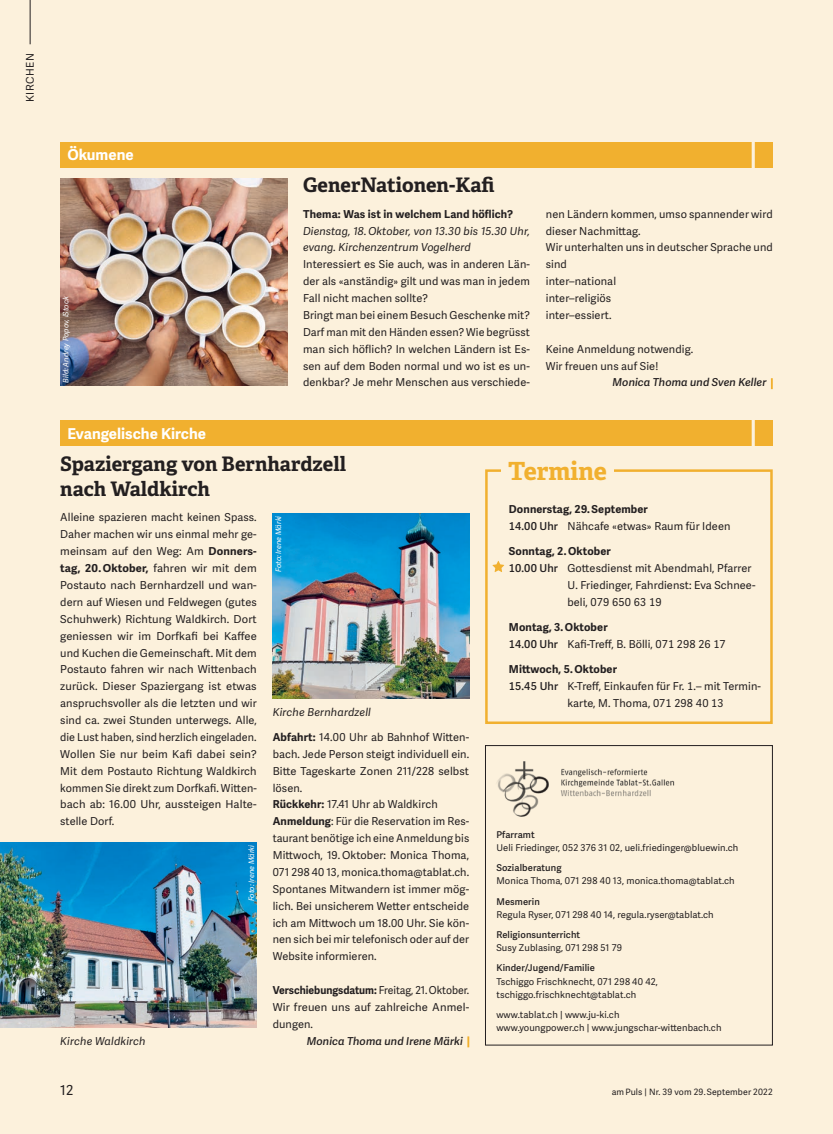
<style>
.page{position:relative;width:833px;height:1134px;background:#fcf1dc}
.page>*{position:absolute;margin:0;border:0;box-sizing:border-box;transform-origin:0 0}
.t1{font:700 25px "Adelle";letter-spacing:-.005em;color:#f1b02f}
.t2{font:700 20px/25px "Adelle";color:#231f20}
.t3{font:700 15px "Adelle Sans";color:#fff}
.t4{font:13.75px "Adelle Sans";color:#231f20}
.t5{font:11px/16.9px "Adelle Sans";letter-spacing:.01em;color:#231f20}
.t6{font:italic 11px/16.9px "Adelle Sans";letter-spacing:.01em;color:#231f20}
.t7{font:11px/16.9px "Adelle Sans";letter-spacing:.01em;color:#231f20;text-align:justify;scale:.95 1}
.t8{font:700 11px "Adelle Sans";letter-spacing:.01em;color:#231f20}
.t9{font:italic 600 11px "Adelle Sans";letter-spacing:.005em;color:#231f20}
.t10{font:10.62px "Adelle Sans";letter-spacing:.05em;color:#231f20}
.t11{font:9.38px/13.1px "Adelle Sans";letter-spacing:.01em;color:#231f20}
.t12{font:600 9.38px "Adelle Sans";letter-spacing:.01em;color:#231f20}
.t13{font:8.75px "Adelle Sans";letter-spacing:.01em;color:#231f20}
.t14{font:italic 7.5px "Adelle Sans";color:#fff}
.s1{font-weight:700}
.s2{font-weight:600}
</style>
<div class="page">
<hr style="left:30px;top:0;width:1px;height:44px;background:#231f20">
<div style="left:485px;top:745px;width:287px;height:300px;border:1px solid #231f20"></div>
<img style="left:497px;top:761px;width:177px;height:56px">
<div style="left:60px;top:142px;width:712px;height:25px;background:#f1b02f"></div>
<svg style="left:751px;top:142px;width:4px;height:26px"></svg>
<div style="left:60px;top:420px;width:712px;height:26px;background:#f1b02f"></div>
<svg style="left:751px;top:420px;width:4px;height:26px"></svg>
<svg style="left:467px;top:1036px;width:2px;height:11px"></svg>
<div style="left:485px;top:469px;width:287px;height:255px;border:2px solid #f1b02f"></div>
<svg style="left:492px;top:561px;width:12px;height:11px"></svg>
<div style="left:501px;top:454px;width:113px;height:33px;background:#fcf1dc"></div>
<img style="left:273px;top:513px;width:196px;height:186px">
<img style="left:0;top:842px;width:257px;height:186px">
<img style="left:60px;top:179px;width:227px;height:207px">
<p class="t10" style="left:24px;top:102px;width:50px;rotate:-90deg">KIRCHEN</p>
<h3 class="t3" style="left:67px;top:146px;width:68px">Ökumene</h3>
<p class="t14" style="left:62px;top:383px;width:88px;rotate:-90deg">Bild: Andrey Popov, iStock</p>
<h2 class="t2" style="left:303px;top:173px;width:193px">GenerNationen-Kafi</h2>
<p class="t8" style="left:303px;top:207px;width:212px">Thema: Was ist in welchem Land höflich?</p>
<p class="t6" style="left:303px;top:223px;width:228px">Dienstag, 18. Oktober, von 13.30 bis 15.30 Uhr, evang. Kirchenzentrum Vogelherd</p>
<p class="t5" style="left:303px;top:256px;width:228px">Interessiert es Sie auch, was in anderen Län&shy;der als «anständig» gilt und was man in jedem Fall nicht machen sollte?<br>Bringt man bei einem Besuch Geschenke mit?<br>Darf man mit den Händen essen? Wie begrüsst man sich höflich? In welchen Ländern ist Es&shy;sen auf dem Boden normal und wo ist es un&shy;denkbar? Je mehr Menschen aus verschiede-</p>
<p class="t5" style="left:546px;top:206px;width:228px">nen Ländern kommen, umso spannender wird dieser Nachmittag.<br>Wir unterhalten uns in deutscher Sprache und sind<br>inter–national<br>inter–religiös<br>inter–essiert.</p>
<p class="t5" style="left:546px;top:341px;width:149px">Keine Anmeldung notwendig.<br>Wir freuen uns auf Sie!</p>
<p class="t9" style="left:612px;top:376px;width:155px">Monica Thoma und Sven Keller</p>
<h3 class="t3" style="left:67px;top:424px;width:140px">Evangelische Kirche</h3>
<h2 class="t2" style="left:60px;top:451px;width:287px">Spaziergang von Bernhardzell nach Waldkirch</h2>
<p class="t5" style="left:60px;top:509px;width:198px;text-align:justify">Alleine spazieren macht keinen Spass.<br>Daher machen wir uns einmal mehr ge&shy;meinsam auf den Weg: Am <span class="s1">Donners&shy;tag, 20. Oktober,</span> fahren wir mit dem Postauto nach Bernhardzell und wan&shy;dern auf Wiesen und Feldwegen (gutes Schuhwerk) Richtung Waldkirch. Dort geniessen wir im Dorfkafi bei Kaffee und Kuchen die Gemeinschaft. Mit dem Postauto fahren wir nach Wittenbach zurück. Dieser Spaziergang ist etwas anspruchsvoller als die letzten und wir sind ca. zwei Stunden unterwegs. Alle, die Lust haben, sind herzlich eingeladen.<br>Wollen Sie nur beim Kafi dabei sein?<br>Mit dem Postauto Richtung Waldkirch kommen Sie direkt zum Dorfkafi. Witten&shy;bach ab: 16.00 Uhr, aussteigen Halte&shy;stelle Dorf.</p>
<p class="t14" style="left:274px;top:572px;width:58px;rotate:-90deg">Foto: Irene Märki</p>
<p class="t6" style="left:273px;top:703px;width:100px">Kirche Bernhardzell</p>
<p class="t5" style="left:273px;top:729px;width:198px"><span class="s1">Abfahrt:</span> 14.00 Uhr ab Bahnhof Witten&shy;bach. Jede Person steigt individuell ein.<br>Bitte Tageskarte Zonen 211/228 selbst lösen.<br><span class="s1">Rückkehr:</span> 17.41 Uhr ab Waldkirch <span class="s1">Anmeldung</span>: Für die Reservation im Res&shy;taurant benötige ich eine Anmeldung bis Mittwoch, 19. Oktober: Monica Thoma, 071 298 40 13, monica.thoma@tablat.ch.<br>Spontanes Mitwandern ist immer mög&shy;lich. Bei unsicherem Wetter entscheide ich am Mittwoch um 18.00 Uhr. Sie kön&shy;nen sich bei mir telefonisch oder auf der Website informieren.</p>
<p class="t7" style="left:273px;top:982px;width:208px"><span class="s1">Verschiebungsdatum:</span> Freitag, 21. Oktober.<br>Wir freuen uns auf zahlreiche Anmel&shy;dungen.</p>
<p class="t9" style="left:307px;top:1034px;width:158px">Monica Thoma und Irene Märki</p>
<p class="t14" style="left:247px;top:901px;width:58px;rotate:-90deg">Foto: Irene Märki</p>
<p class="t6" style="left:60px;top:1033px;width:87px">Kirche Waldkirch</p>
<h1 class="t1" style="left:508px;top:455px;width:100px">Termine</h1>
<p class="t5" style="left:509px;top:501px;width:223px"><span class="s1">Donnerstag, 29. September<br></span><span class="s2">14.00 Uhr</span> Nähcafe «etwas» Raum für Ideen</p>
<p class="t8" style="left:509px;top:545px;width:103px">Sonntag, 2. Oktober</p>
<p class="t5" style="left:509px;top:560px;width:244px"><span class="s2">10.00 Uhr</span> Gottesdienst mit Abendmahl, Pfarrer</p>
<p class="t5" style="left:567px;top:577px;width:189px">U. Friedinger, Fahrdienst: Eva Schnee-</p>
<p class="t5" style="left:567px;top:594px;width:96px">beli, 079 650 63 19</p>
<p class="t5" style="left:509px;top:619px;width:218px"><span class="s1">Montag, 3. Oktober<br></span><span class="s2">14.00 Uhr</span> Kafi-Treff, B. Bölli, 071 298 26 17</p>
<p class="t8" style="left:509px;top:663px;width:110px">Mittwoch, 5. Oktober</p>
<p class="t5" style="left:509px;top:678px;width:253px"><span class="s2">15.45 Uhr</span> K-Treff, Einkaufen für Fr. 1.– mit Termin-</p>
<p class="t5" style="left:567px;top:695px;width:158px">karte, M. Thoma, 071 298 40 13</p>
<p class="t12" style="left:496px;top:829px;width:40px">Pfarramt</p>
<p class="t11" style="left:496px;top:841px;width:243px">Ueli Friedinger, 052 376 31 02, ueli.friedinger@bluewin.ch</p>
<p class="t12" style="left:496px;top:862px;width:67px">Sozialberatung</p>
<p class="t11" style="left:496px;top:875px;width:240px">Monica Thoma, 071 298 40 13, monica.thoma@tablat.ch</p>
<p class="t12" style="left:496px;top:896px;width:45px">Mesmerin</p>
<p class="t11" style="left:496px;top:908px;width:219px">Regula Ryser, 071 298 40 14, regula.ryser@tablat.ch</p>
<p class="t12" style="left:496px;top:929px;width:85px">Religionsunterricht</p>
<p class="t11" style="left:496px;top:941px;width:127px">Susy Zublasing, 071 298 51 79</p>
<p class="t12" style="left:496px;top:962px;width:100px">Kinder/Jugend/Familie</p>
<p class="t11" style="left:496px;top:975px;width:163px">Tschiggo Frischknecht, 071 298 40 42, tschiggo.frischknecht@tablat.ch</p>
<p class="t11" style="left:496px;top:1008px;width:227px">www.tablat.ch | www.ju-ki.ch<br>www.youngpower.ch | www.jungschar-wittenbach.ch</p>
<p class="t4" style="left:60px;top:1082px;width:15px">12</p>
<p class="t13" style="left:612px;top:1087px;width:162px">am Puls | Nr. 39 vom 29. September 2022</p>
</div>
